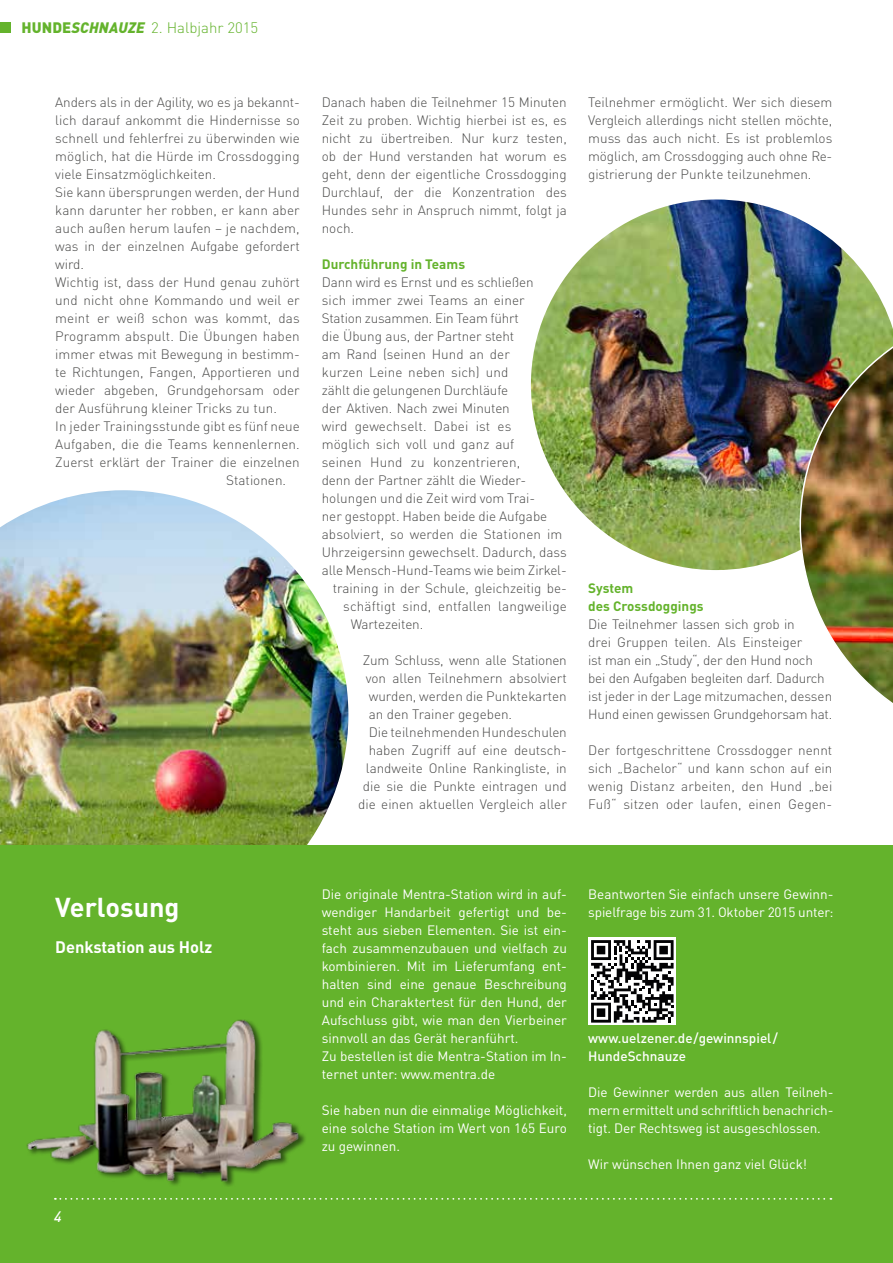
<style>
.page{position:relative;width:893px;height:1263px;background:#fff}
.page>*{position:absolute;margin:0;border:0;box-sizing:border-box;transform-origin:0 0}
.t1{font:700 27px "DINOT";color:#fff}
.t2{font:700 16.5px "DINOT";color:#fff}
.t3{font:300 15px "DINOT";color:#64b32c}
.t4{font:italic 500 15px "DINOT";color:#fff}
.t5{font:300 13.5px/18px "DINOT";color:#494948;text-align:justify}
.t6{font:13.5px/18px "DINOT";color:#fff}
.t7{font:700 13.5px/18px "DINOT";color:#64b32c}
.t8{font:500 13.5px/18px "DINOT";color:#fff}
.s1{font-weight:900}
.s2{font-weight:900;font-style:italic}
</style>
<div class="page">
<img style="left:531px;top:199px;width:354px;height:371px">
<img style="left:799px;top:307px;width:94px;height:396px">
<img style="left:0;top:490px;width:348px;height:355px">
<div style="left:0;top:845px;width:893px;height:418px;background:#64b32c"></div>
<img style="left:26px;top:1019px;width:279px;height:167px">
<div style="left:588px;top:937px;width:88px;height:88px;background:#fff"></div>
<svg style="left:591px;top:940px;width:83px;height:82px"></svg>
<svg style="left:55px;top:1198px;width:776px;height:2px"></svg>
<div style="left:0;top:22px;width:11px;height:11px;background:#64b32c"></div>
<p class="t3" style="left:21px;top:18px;width:238px"><span class="s1">HUNDE</span><span class="s2">SCHNAUZE</span> 2. Halbjahr 2015</p>
<p class="t5" style="left:55px;top:93px;width:246px">Anders als in der Agility, wo es ja bekannt-</p>
<p class="t5" style="left:55px;top:111px;width:246px">lich darauf ankommt die Hindernisse so</p>
<p class="t5" style="left:55px;top:129px;width:246px">schnell und fehlerfrei zu überwinden wie</p>
<p class="t5" style="left:55px;top:147px;width:246px">möglich, hat die Hürde im Crossdogging</p>
<p class="t5" style="left:55px;top:165px;width:162px">viele Einsatzmöglichkeiten.</p>
<p class="t5" style="left:55px;top:183px;width:246px">Sie kann übersprungen werden, der Hund</p>
<p class="t5" style="left:55px;top:201px;width:246px">kann darunter her robben, er kann aber</p>
<p class="t5" style="left:55px;top:219px;width:246px">auch außen herum laufen – je nachdem,</p>
<p class="t5" style="left:55px;top:237px;width:246px">was in der einzelnen Aufgabe gefordert</p>
<p class="t5" style="left:55px;top:255px;width:30px">wird.</p>
<p class="t5" style="left:55px;top:273px;width:246px">Wichtig ist, dass der Hund genau zuhört</p>
<p class="t5" style="left:55px;top:291px;width:246px">und nicht ohne Kommando und weil er</p>
<p class="t5" style="left:55px;top:309px;width:246px">meint er weiß schon was kommt, das</p>
<p class="t5" style="left:55px;top:327px;width:246px">Programm abspult. Die Übungen haben</p>
<p class="t5" style="left:55px;top:345px;width:246px">immer etwas mit Bewegung in bestimm-</p>
<p class="t5" style="left:55px;top:363px;width:246px">te Richtungen, Fangen, Apportieren und</p>
<p class="t5" style="left:55px;top:381px;width:246px">wieder abgeben, Grundgehorsam oder</p>
<p class="t5" style="left:55px;top:399px;width:223px">der Ausführung kleiner Tricks zu tun.</p>
<p class="t5" style="left:55px;top:417px;width:246px">In jeder Trainingsstunde gibt es fünf neue</p>
<p class="t5" style="left:55px;top:435px;width:246px">Aufgaben, die die Teams kennenlernen.</p>
<p class="t5" style="left:55px;top:453px;width:246px">Zuerst erklärt der Trainer die einzelnen</p>
<p class="t5" style="left:226px;top:471px;width:61px">Stationen.</p>
<p class="t5" style="left:322px;top:93px;width:247px">Danach haben die Teilnehmer 15 Minuten Zeit zu proben. Wichtig hierbei ist es, es nicht zu übertreiben. Nur kurz testen, ob der Hund verstanden hat worum es geht, denn der eigentliche Crossdogging Durchlauf, der die Konzentration des Hundes sehr in Anspruch nimmt, folgt ja noch.</p>
<p class="t7" style="left:322px;top:255px;width:145px">Durchführung in Teams</p>
<p class="t5" style="left:322px;top:273px;width:214px">Dann wird es Ernst und es schließen</p>
<p class="t5" style="left:322px;top:291px;width:205px">sich immer zwei Teams an einer</p>
<p class="t5" style="left:322px;top:309px;width:199px">Station zusammen. Ein Team führt</p>
<p class="t5" style="left:322px;top:327px;width:194px">die Übung aus, der Partner steht</p>
<p class="t5" style="left:322px;top:345px;width:190px">am Rand (seinen Hund an der</p>
<p class="t5" style="left:322px;top:363px;width:188px">kurzen Leine neben sich) und</p>
<p class="t5" style="left:322px;top:381px;width:188px">zählt die gelungenen Durchläufe</p>
<p class="t5" style="left:322px;top:399px;width:190px">der Aktiven. Nach zwei Minuten</p>
<p class="t5" style="left:322px;top:417px;width:191px">wird gewechselt. Dabei ist es</p>
<p class="t5" style="left:322px;top:435px;width:194px">möglich sich voll und ganz auf</p>
<p class="t5" style="left:322px;top:453px;width:200px">seinen Hund zu konzentrieren,</p>
<p class="t5" style="left:322px;top:471px;width:206px">denn der Partner zählt die Wieder-</p>
<p class="t5" style="left:322px;top:489px;width:215px">holungen und die Zeit wird vom Trai-</p>
<p class="t5" style="left:322px;top:507px;width:227px">ner gestoppt. Haben beide die Aufgabe</p>
<p class="t5" style="left:322px;top:525px;width:242px">absolviert, so werden die Stationen im</p>
<p class="t5" style="left:322px;top:543px;width:247px">Uhrzeigersinn gewechselt. Dadurch, dass</p>
<p class="t5" style="left:322px;top:561px;width:247px">alle Mensch-Hund-Teams wie beim Zirkel-</p>
<p class="t5" style="left:333px;top:579px;width:236px">training in der Schule, gleichzeitig be-</p>
<p class="t5" style="left:343px;top:597px;width:225px">schäftigt sind, entfallen langweilige</p>
<p class="t5" style="left:351px;top:615px;width:74px">Wartezeiten.</p>
<p class="t5" style="left:363px;top:651px;width:205px">Zum Schluss, wenn alle Stationen</p>
<p class="t5" style="left:366px;top:669px;width:203px">von allen Teilnehmern absolviert</p>
<p class="t5" style="left:369px;top:687px;width:200px">wurden, werden die Punktekarten</p>
<p class="t5" style="left:369px;top:705px;width:145px">an den Trainer gegeben.</p>
<p class="t5" style="left:369px;top:723px;width:199px">Die teilnehmenden Hundeschulen</p>
<p class="t5" style="left:369px;top:741px;width:200px">haben Zugriff auf eine deutsch-</p>
<p class="t5" style="left:366px;top:759px;width:203px">landweite Online Rankingliste, in</p>
<p class="t5" style="left:363px;top:777px;width:206px">die sie die Punkte eintragen und</p>
<p class="t5" style="left:358px;top:795px;width:210px">die einen aktuellen Vergleich aller</p>
<p class="t5" style="left:588px;top:93px;width:246px">Teilnehmer ermöglicht. Wer sich diesem Vergleich allerdings nicht stellen möchte, muss das auch nicht. Es ist problemlos möglich, am Crossdogging auch ohne Re&shy;gistrierung der Punkte teilzunehmen.</p>
<p class="t7" style="left:588px;top:579px;width:117px">System<br>des Crossdoggings</p>
<p class="t5" style="left:588px;top:615px;width:246px;text-align:left">Die Teilnehmer lassen sich grob in<br>drei Gruppen teilen. Als Einsteiger<br>ist man ein „Study“, der den Hund noch bei den Aufgaben begleiten darf. Dadurch ist jeder in der Lage mitzumachen, dessen Hund einen gewissen Grundgehorsam hat.</p>
<p class="t5" style="left:588px;top:741px;width:246px">Der fortgeschrittene Crossdogger nennt sich „Bachelor“ und kann schon auf ein wenig Distanz arbeiten, den Hund „bei Fuß“ sitzen oder laufen, einen Gegen-</p>
<h1 class="t1" style="left:55px;top:890px;width:126px">Verlosung</h1>
<p class="t2" style="left:55px;top:937px;width:159px">Denkstation aus Holz</p>
<p class="t4" style="left:54px;top:1207px;width:9px">4</p>
<p class="t6" style="left:322px;top:885px;width:247px">Die originale Mentra-Station wird in auf&shy;wendiger Handarbeit gefertigt und be&shy;steht aus sieben Elementen. Sie ist ein&shy;fach zusammenzubauen und vielfach zu kombinieren. Mit im Lieferumfang ent&shy;halten sind eine genaue Beschreibung und ein Charaktertest für den Hund, der Aufschluss gibt, wie man den Vierbeiner sinnvoll an das Gerät heranführt.<br>Zu bestellen ist die Mentra-Station im In&shy;ternet unter: www.mentra.de</p>
<p class="t6" style="left:322px;top:1101px;width:247px;text-align:justify">Sie haben nun die einmalige Möglichkeit, eine solche Station im Wert von 165 Euro zu gewinnen.</p>
<p class="t6" style="left:588px;top:885px;width:247px">Beantworten Sie einfach unsere Gewinn&shy;spielfrage bis zum 31. Oktober 2015 unter:</p>
<p class="t8" style="left:588px;top:1029px;width:191px">www.uelzener.de/gewinnspiel/<br>HundeSchnauze</p>
<p class="t6" style="left:588px;top:1083px;width:247px;text-align:justify">Die Gewinner werden aus allen Teilneh&shy;mern ermittelt und schriftlich benachrich&shy;tigt. Der Rechtsweg ist ausgeschlossen.</p>
<p class="t6" style="left:588px;top:1155px;width:220px">Wir wünschen Ihnen ganz viel Glück!</p>
</div>
